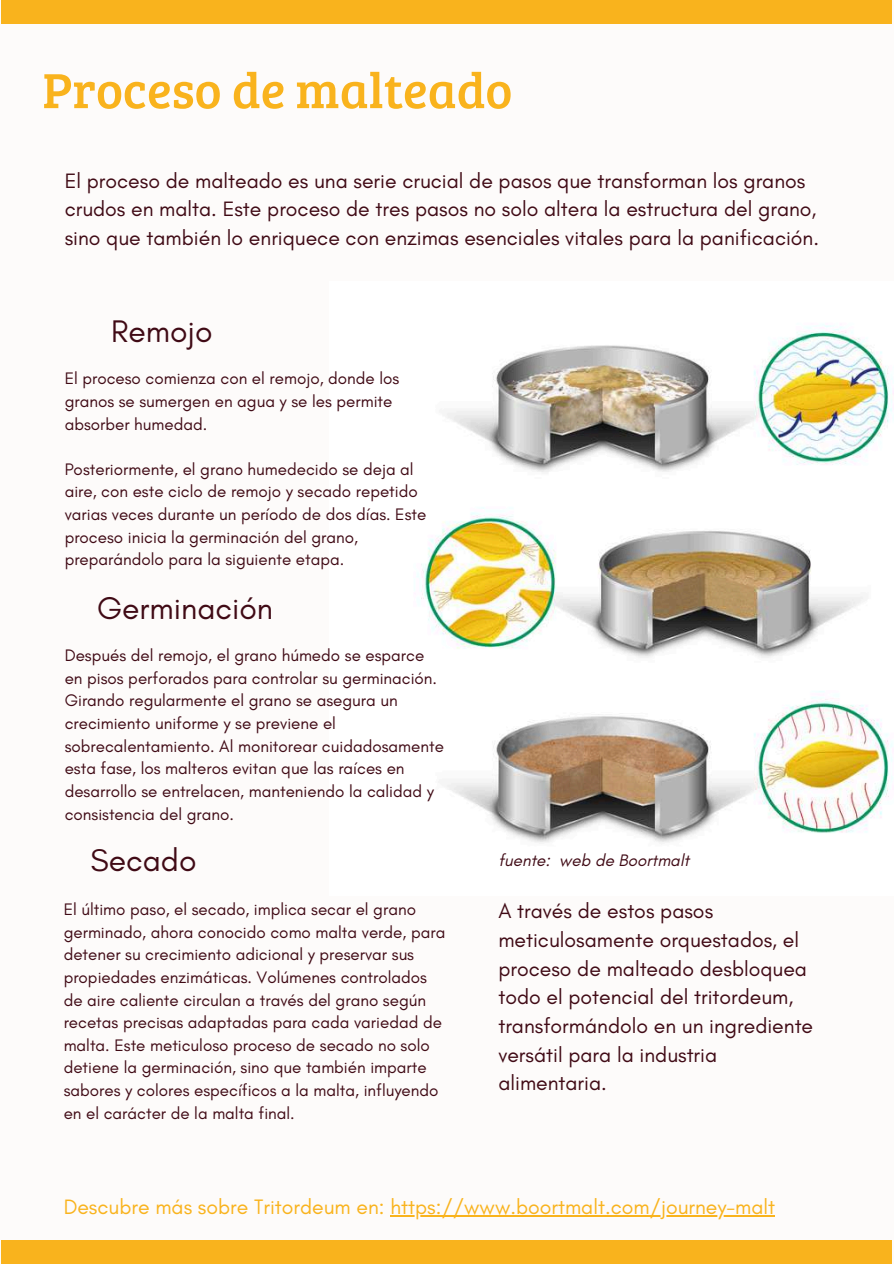
<style>
.page{position:relative;width:894px;height:1264px;background:#fff}
.page>*{position:absolute;margin:0;border:0;box-sizing:border-box;transform-origin:0 0}
.t1{font:50.85px "Bree Serif";color:#f9b31d}
.t2{font:31.8px "Glacial Indifference";color:#400a15}
.t3{font:21.15px/28.7px "Glacial Indifference";color:#400a15}
.t4{font:21.15px "Glacial Indifference";color:#f9b31d}
.t5{font:16.95px/22.6px "Glacial Indifference";color:#400a15}
.t6{font:italic 16.95px "Glacial Indifference";color:#400a15}
</style>
<div class="page">
<div style="left:0;top:0;width:893px;height:1263px;background:#fdfbfa"></div>
<div style="left:1px;top:0;width:890px;height:23px;background:#f9b31d"></div>
<div style="left:1px;top:1239px;width:890px;height:24px;background:#f9b31d"></div>
<img style="left:417px;top:324px;width:475px;height:518px">
<hr style="left:390px;top:1215px;width:384px;height:2px;background:#f9b31d">
<h1 class="t1" style="left:42px;top:53px;width:471px">Proceso de malteado</h1>
<p class="t3" style="left:65px;top:166px;width:755px">El proceso de malteado es una serie crucial de pasos que transforman los granos crudos en malta. Este proceso de tres pasos no solo altera la estructura del grano, sino que también lo enriquece con enzimas esenciales vitales para la panificación.</p>
<h2 class="t2" style="left:111px;top:312px;width:103px">Remojo</h2>
<p class="t5" style="left:65px;top:367px;width:336px">El proceso comienza con el remojo, donde los granos se sumergen en agua y se les permite absorber humedad.</p>
<p class="t5" style="left:65px;top:457px;width:363px">Posteriormente, el grano humedecido se deja al aire, con este ciclo de remojo y secado repetido varias veces durante un período de dos días. Este proceso inicia la germinación del grano, preparándolo para la siguiente etapa.</p>
<h2 class="t2" style="left:97px;top:588px;width:177px">Germinación</h2>
<p class="t5" style="left:65px;top:643px;width:380px">Después del remojo, el grano húmedo se esparce en pisos perforados para controlar su germinación.<br>Girando regularmente el grano se asegura un crecimiento uniforme y se previene el sobrecalentamiento. Al monitorear cuidadosamente esta fase, los malteros evitan que las raíces en desarrollo se entrelacen, manteniendo la calidad y consistencia del grano.</p>
<h2 class="t2" style="left:90px;top:840px;width:107px">Secado</h2>
<p class="t5" style="left:64px;top:897px;width:383px">El último paso, el secado, implica secar el grano germinado, ahora conocido como malta verde, para detener su crecimiento adicional y preservar sus propiedades enzimáticas. Volúmenes controlados de aire caliente circulan a través del grano según recetas precisas adaptadas para cada variedad de malta. Este meticuloso proceso de secado no solo detiene la germinación, sino que también imparte sabores y colores específicos a la malta, influyendo en el carácter de la malta final.</p>
<p class="t3" style="left:498px;top:896px;width:316px">A través de estos pasos meticulosamente orquestados, el proceso de malteado desbloquea todo el potencial del tritordeum, transformándolo en un ingrediente versátil para la industria alimentaria.</p>
<p class="t6" style="left:498px;top:849px;width:192px">fuente: web de Boortmalt</p>
<p class="t4" style="left:64px;top:1193px;width:712px">Descubre más sobre Tritordeum en: https://www.boortmalt.com/journey-malt</p>
</div>
